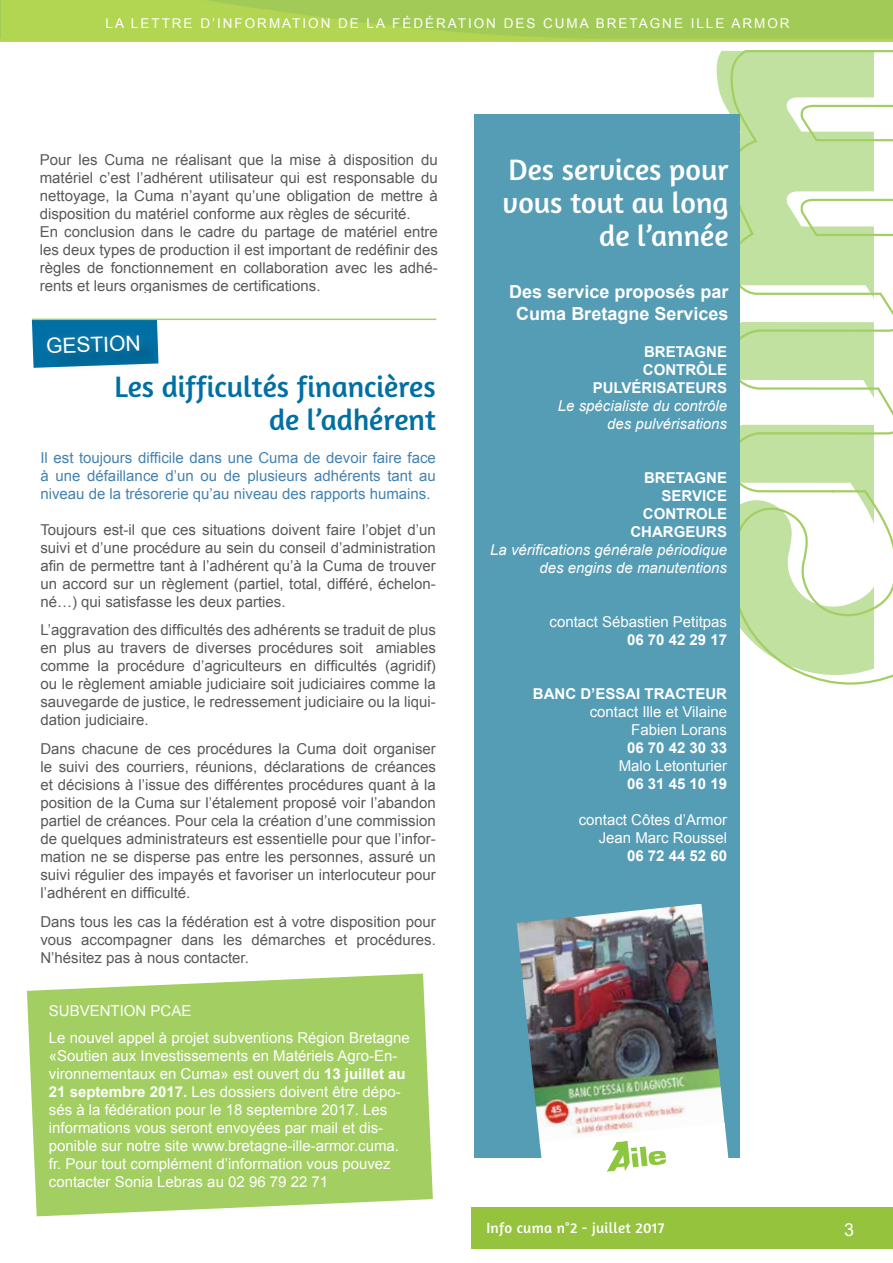
<style>
.page{position:relative;width:893px;height:1263px;background:#fff}
.page>*{position:absolute;margin:0;border:0;box-sizing:border-box;transform-origin:0 0}
.t1{font:30px/33px "Amaranth";color:#fff;text-align:right}
.t2{font:30px/33px "Amaranth";color:#006fa3;text-align:right}
.t3{font:21px "Arial";color:#fff}
.t4{font:700 18px/21.6px "Arial";color:#fff;text-align:center}
.t5{font:18px "Arial";color:#fff}
.t6{font:15px/18px "Arial";color:#58595b;text-align:justify}
.t7{font:15px/18px "Arial";color:#fff;text-align:right}
.t8{font:15px/18px "Arial";color:#4482b1;text-align:justify}
.t9{font:700 15px/18px "Arial";color:#fff;text-align:right}
.t10{font:italic 15px/18px "Arial";color:#fff;text-align:right}
.t11{font:15px "Amaranth";letter-spacing:.02em;color:#fff}
.t12{font:13.5px "Arial";letter-spacing:.145em;color:#fff}
.s1{font-weight:700}
</style>
<div class="page">
<div style="left:472px;top:1208px;width:421px;height:41px;background:#95c33e"></div>
<img style="left:0;top:0;width:893px;height:41px">
<svg style="left:724px;top:50px;width:169px;height:635px"></svg>
<svg style="left:27px;top:973px;width:406px;height:243px;background:#abd370"></svg>
<div style="left:474px;top:115px;width:266px;height:1043px;background:#559cb5"></div>
<svg style="left:31px;top:320px;width:127px;height:48px;background:#1377a6"></svg>
<hr style="left:32px;top:319px;width:404px;height:1px;background:#a3cf62">
<img style="left:517px;top:904px;width:208px;height:241px">
<svg style="left:540px;top:1123px;width:189px;height:49px"></svg>
<p class="t12" style="left:105px;top:14px;width:686px">La lettre d’information de la fédération des cuma bretagne ille armor</p>
<p class="t6" style="left:40px;top:151px;width:400px;text-align:left">Pour les Cuma ne réalisant que la mise à disposition du matériel c’est l’adhérent utilisateur qui est responsable du nettoyage, la Cuma n’ayant qu’une obligation de mettre à disposition du matériel conforme aux règles de sécurité.<br>En conclusion dans le cadre du partage de matériel entre les deux types de production il est important de redéfinir des règles de fonctionnement en collaboration avec les adhé&shy;rents et leurs organismes de certifications.</p>
<h2 class="t3" style="left:46px;top:332px;width:34px;rotate:-2deg">GESTION</h2>
<h1 class="t2" style="left:115px;top:370px;width:323px">Les difficultés financières de l’adhérent</h1>
<p class="t8" style="left:40px;top:448px;width:397px">Il est toujours difficile dans une Cuma de devoir faire face à une défaillance d’un ou de plusieurs adhérents tant au niveau de la trésorerie qu’au niveau des rapports humains.</p>
<p class="t6" style="left:40px;top:520px;width:397px">Toujours est-il que ces situations doivent faire l’objet d’un suivi et d’une procédure au sein du conseil d’administration afin de permettre tant à l’adhérent qu’à la Cuma de trouver un accord sur un règlement (partiel, total, différé, échelon&shy;né…) qui satisfasse les deux parties.</p>
<p class="t6" style="left:40px;top:621px;width:397px">L’aggravation des difficultés des adhérents se traduit de plus en plus au travers de diverses procédures soit amiables comme la procédure d’agriculteurs en difficultés (agridif) ou le règlement amiable judiciaire soit judiciaires comme la sauvegarde de justice, le redressement judiciaire ou la liqui&shy;dation judiciaire.</p>
<p class="t6" style="left:40px;top:740px;width:397px">Dans chacune de ces procédures la Cuma doit organiser le suivi des courriers, réunions, déclarations de créances et décisions à l’issue des différentes procédures quant à la position de la Cuma sur l’étalement proposé voir l’abandon partiel de créances. Pour cela la création d’une commission de quelques administrateurs est essentielle pour que l’infor&shy;mation ne se disperse pas entre les personnes, assuré un suivi régulier des impayés et favoriser un interlocuteur pour l’adhérent en difficulté.</p>
<p class="t6" style="left:40px;top:913px;width:397px">Dans tous les cas la fédération est à votre disposition pour vous accompagner dans les démarches et procédures.<br>N ’hésitez pas à nous contacter.</p>
<p class="t7" style="left:49px;top:1001px;width:51px">SU BVENTION</p>
<p class="t7" style="left:49px;top:997px;width:363px;line-height:27px;text-align:left;text-indent:102px">PCAE<br>Le nouvel appel à projet subventions Région Bretagne</p>
<p class="t7" style="left:49px;top:1046px;width:358px;text-align:left">«Soutien aux Investissements en Matériels Agro-En&shy;vironnementaux en Cuma» est ouvert du <span class="s1">13 JUILLET AU 21 SEPTEMBRE 2017.</span> Les dossiers doivent être dépo&shy;sés à la fédération pour le 18 septembre 2017. Les informations vous seront envoyées par mail et dis&shy;ponible sur notre site www.bretagne-ille-armor.cuma. fr. Pour tout complément d’information vous pouvez contacter Sonia Lebras au 02 96 79 22 71</p>
<h1 class="t1" style="left:503px;top:153px;width:227px">Des services pour vous tout au long de l’année</h1>
<p class="t4" style="left:509px;top:281px;width:221px">DES SERVICE PROPOSÉS PAR<br>CUMA BRETAGNE SERVICES</p>
<p class="t9" style="left:593px;top:343px;width:136px">BRETAGNE<br>CONTRÔLE<br>PULVÉRISATEURS</p>
<p class="t10" style="left:558px;top:397px;width:171px">Le spécialiste du contrôle des pulvérisations</p>
<p class="t9" style="left:661px;top:469px;width:67px;text-align:left;text-indent:-17px">BRETAGNE<br>SERV</p>
<p class="t9" style="left:630px;top:487px;width:98px">ICE<br>CONTROLE<br>CHARGEURS</p>
<p class="t10" style="left:490px;top:541px;width:238px">La vérifications générale périodique des engins de manutentions</p>
<p class="t7" style="left:549px;top:613px;width:179px">contact Sébastien Petitpas</p>
<p class="t9" style="left:627px;top:631px;width:102px">06 70 42 29 17</p>
<p class="t9" style="left:533px;top:685px;width:82px">BANC D’ESSAI</p>
<p class="t9" style="left:645px;top:685px;width:84px">TRACTEUR</p>
<p class="t7" style="left:590px;top:703px;width:139px">contact I lle et Vilaine<br>Fabien Lorans</p>
<p class="t9" style="left:627px;top:739px;width:102px">06 70 42 30 33</p>
<p class="t7" style="left:619px;top:757px;width:110px">Malo Letonturier</p>
<p class="t9" style="left:627px;top:775px;width:102px">06 31 45 10 19</p>
<p class="t7" style="left:579px;top:811px;width:150px">contact Côtes d’Armor<br>Jean Marc Roussel</p>
<p class="t9" style="left:627px;top:847px;width:102px">06 72 44 52 60</p>
<p class="t11" style="left:486px;top:1219px;width:180px">Info cuma n°2 - juillet 2017</p>
<p class="t5" style="left:844px;top:1217px;width:12px">3</p>
</div>
